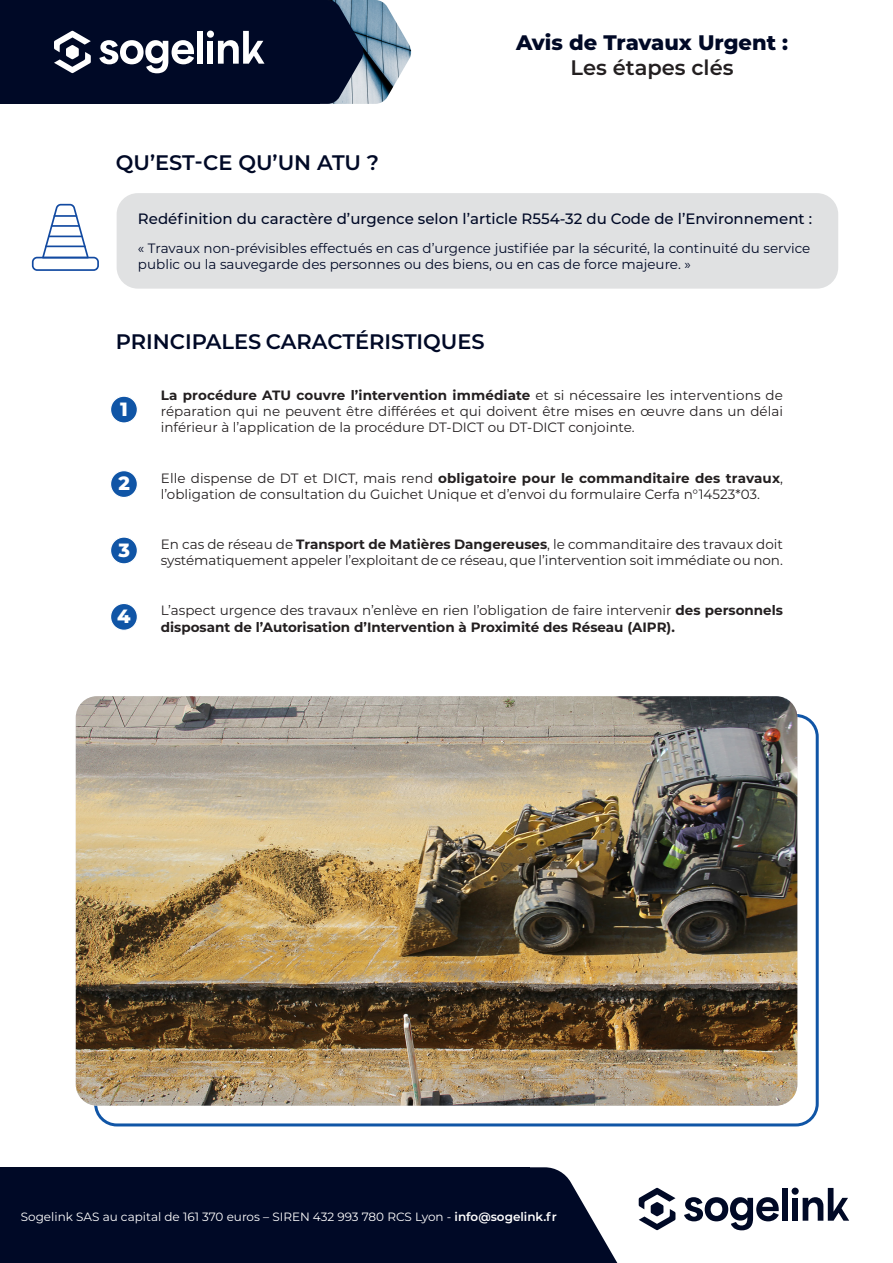
<style>
.page{position:relative;width:893px;height:1263px;background:#fff}
.page>*{position:absolute;margin:0;border:0;box-sizing:border-box;transform-origin:0 0}
.t1{font:600 21px "Montserrat";color:#000926}
.t2{font:800 21px "Montserrat";color:#000926}
.t3{font:600 21px "Montserrat";color:#231f20}
.t4{font:800 19.2px "Montserrat";color:#fff}
.t5{font:500 15px "Montserrat";color:#000926}
.t6{font:13.5px/16.2px "Montserrat";color:#231f20}
.t7{font:13.5px/16.2px "Montserrat";color:#000926}
.t8{font:700 13.5px/16.2px "Montserrat";color:#231f20}
.t9{font:12px "Montserrat";color:#fff}
.s1{font-weight:700}
.s2{font-weight:400}
.s3{font-weight:600}
</style>
<div class="page">
<div style="left:117px;top:193px;width:721px;height:96px;background:#e0e1e2;border-radius:21px"></div>
<img style="left:76px;top:696px;width:721px;height:410px">
<div style="left:0;top:0;width:320px;height:104px;background:#000926"></div>
<svg style="left:529px;top:1167px;width:89px;height:96px"></svg>
<div style="left:0;top:1167px;width:529px;height:96px;background:#000926"></div>
<svg style="left:54px;top:31px;width:37px;height:42px"></svg>
<svg style="left:99px;top:40px;width:95px;height:33px"></svg>
<div style="left:197px;top:31px;width:6px;height:33px;background:#fff"></div>
<div style="left:208px;top:41px;width:5px;height:23px;background:#fff"></div>
<div style="left:207px;top:31px;width:7px;height:7px;background:#fff;border-radius:50%"></div>
<svg style="left:218px;top:0;width:194px;height:104px"></svg>
<svg style="left:639px;top:1188px;width:36px;height:42px"></svg>
<svg style="left:684px;top:1197px;width:95px;height:33px"></svg>
<div style="left:782px;top:1188px;width:6px;height:33px;background:#000926"></div>
<div style="left:792px;top:1198px;width:6px;height:23px;background:#000926"></div>
<div style="left:792px;top:1187px;width:7px;height:8px;background:#000926;border-radius:50%"></div>
<svg style="left:803px;top:1188px;width:46px;height:33px"></svg>
<svg style="left:32px;top:204px;width:67px;height:67px"></svg>
<hr style="left:45px;top:245px;width:41px;height:2px;background:#124aa1">
<hr style="left:48px;top:236px;width:34px;height:1px;background:#124aa1">
<hr style="left:51px;top:225px;width:29px;height:2px;background:#124aa1">
<hr style="left:54px;top:215px;width:23px;height:2px;background:#124aa1">
<div style="left:111px;top:396px;width:26px;height:27px;background:#1055a6;border-radius:50%"></div>
<div style="left:110px;top:396px;width:28px;height:28px;border:1px solid #fff;border-radius:50%"></div>
<div style="left:111px;top:471px;width:26px;height:26px;background:#1055a6;border-radius:50%"></div>
<div style="left:110px;top:470px;width:28px;height:28px;border:1px solid #fff;border-radius:50%"></div>
<div style="left:111px;top:537px;width:26px;height:27px;background:#1055a6;border-radius:50%"></div>
<div style="left:110px;top:536px;width:28px;height:28px;border:1px solid #fff;border-radius:50%"></div>
<div style="left:111px;top:603px;width:26px;height:27px;background:#1055a6;border-radius:50%"></div>
<div style="left:110px;top:603px;width:28px;height:28px;border:1px solid #fff;border-radius:50%"></div>
<p class="t1" style="left:116px;top:147px;width:265px">QU’EST-CE QU’UN ATU ?</p>
<p class="t2" style="left:516px;top:27px;width:274px">Avis de Travaux Urgent :</p>
<p class="t3" style="left:571px;top:52px;width:164px">Les étapes clés</p>
<p class="t5" style="left:138px;top:208px;width:676px">Redéfinition du caractère d’urgence selon l’article R554-32 du Code de l’Environnement :</p>
<p class="t7" style="left:138px;top:239px;width:674px">« Travaux non-prévisibles effectués en cas d’urgence justifiée par la sécurité, la continuité du service public ou la sauvegarde des personnes ou des biens, ou en cas de force majeure. »</p>
<p class="t1" style="left:116px;top:327px;width:370px">PRINCIPALES CARACTÉRISTIQUES</p>
<p class="t4" style="left:120px;top:395px;width:9px">1</p>
<p class="t4" style="left:118px;top:469px;width:13px">2</p>
<p class="t4" style="left:118px;top:536px;width:13px">3</p>
<p class="t4" style="left:117px;top:602px;width:15px">4</p>
<p class="t6" style="left:161px;top:387px;width:624px;text-align:justify"><span class="s1">La procédure ATU couvre l’intervention immédiate</span> et si nécessaire les interventions de réparation qui ne peuvent être différées et qui doivent être mises en œuvre dans un délai inférieur à l’application de la procédure DT-DICT ou DT-DICT conjointe.</p>
<p class="t6" style="left:161px;top:469px;width:624px">Elle dispense de DT et DICT, mais rend <span class="s1">obligatoire pour le commanditaire des travaux</span>, l’obligation de consultation du Guichet Unique et d’envoi du formulaire Cerfa n°14523*03.</p>
<p class="t6" style="left:161px;top:535px;width:624px">En cas de réseau de <span class="s1">Transport de Matières Dangereuses</span>, le commanditaire des travaux doit systématiquement appeler l’exploitant de ce réseau, que l’intervention soit immédiate ou non.</p>
<p class="t8" style="left:161px;top:602px;width:624px"><span class="s2">L’aspect urgence des travaux n’enlève en rien l’obligation de faire intervenir</span> des personnels disposant de l’Autorisation d’Intervention à Proximité des Réseau (AIPR).</p>
<p class="t9" style="left:21px;top:1208px;width:537px">Sogelink SAS au capital de 161 370 euros – SIREN 432 993 780 RCS Lyon - <span class="s3">info@sogelink.fr</span></p>
</div>
